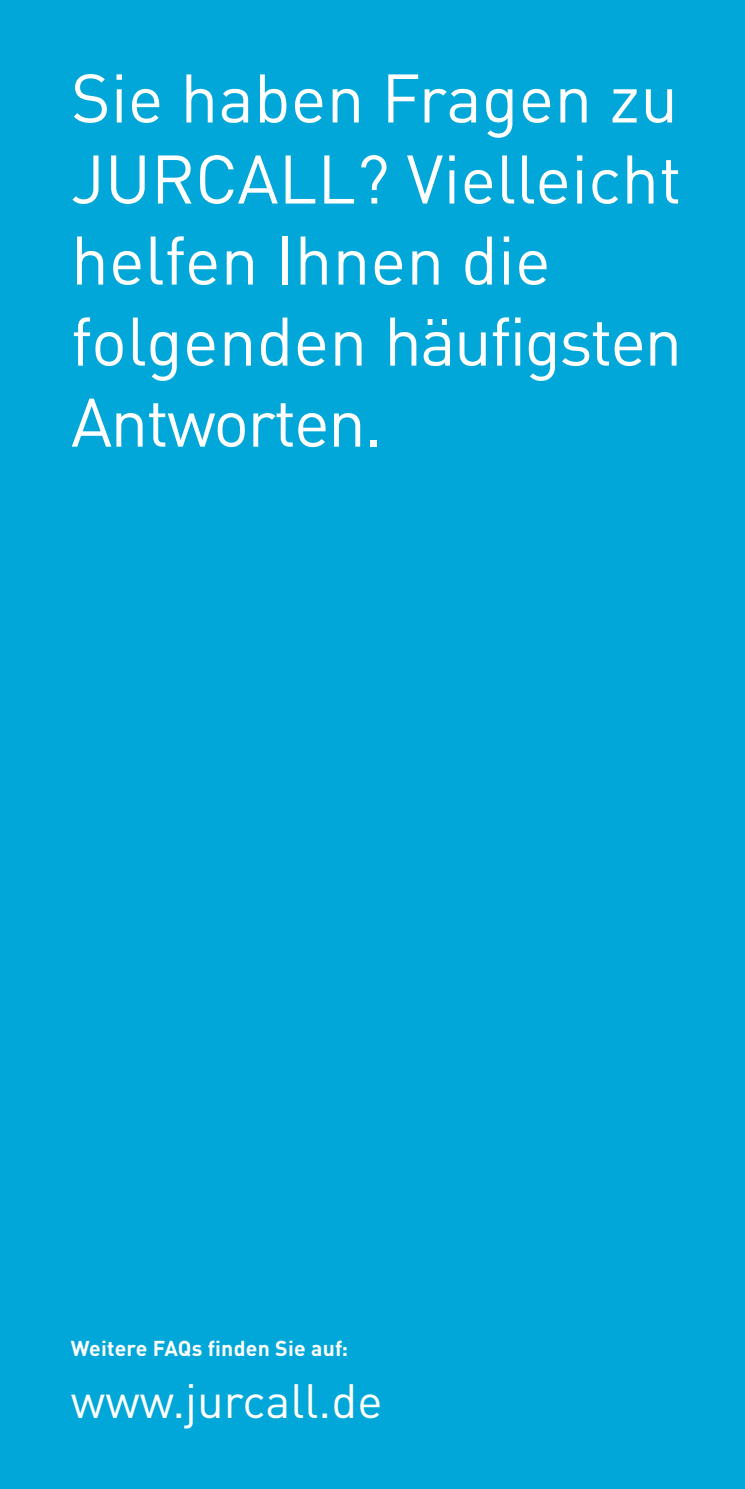
<style>
.page{position:relative;width:745px;height:1489px;background:#fff}
.page>*{position:absolute;margin:0;border:0;box-sizing:border-box;transform-origin:0 0}
.t1{font:67.5px/81px "DINOT";color:#fff}
.t2{font:47.5px "DINOT";color:#fff}
.t3{font:700 21.25px "DINOT";letter-spacing:.01em;color:#fff}
</style>
<div class="page">
<div style="left:0;top:0;width:744px;height:1488px;background:#00a7d8"></div>
<p class="t1" style="left:71px;top:56px;width:612px">Sie haben Fragen zu<br>JURCALL? Vielleicht helfen Ihnen die folgenden häufigsten<br>Antworten.</p>
<p class="t3" style="left:71px;top:1334px;width:278px">Weitere FAQs finden Sie auf:</p>
<p class="t2" style="left:71px;top:1371px;width:313px">www.jurcall.de</p>
</div>
